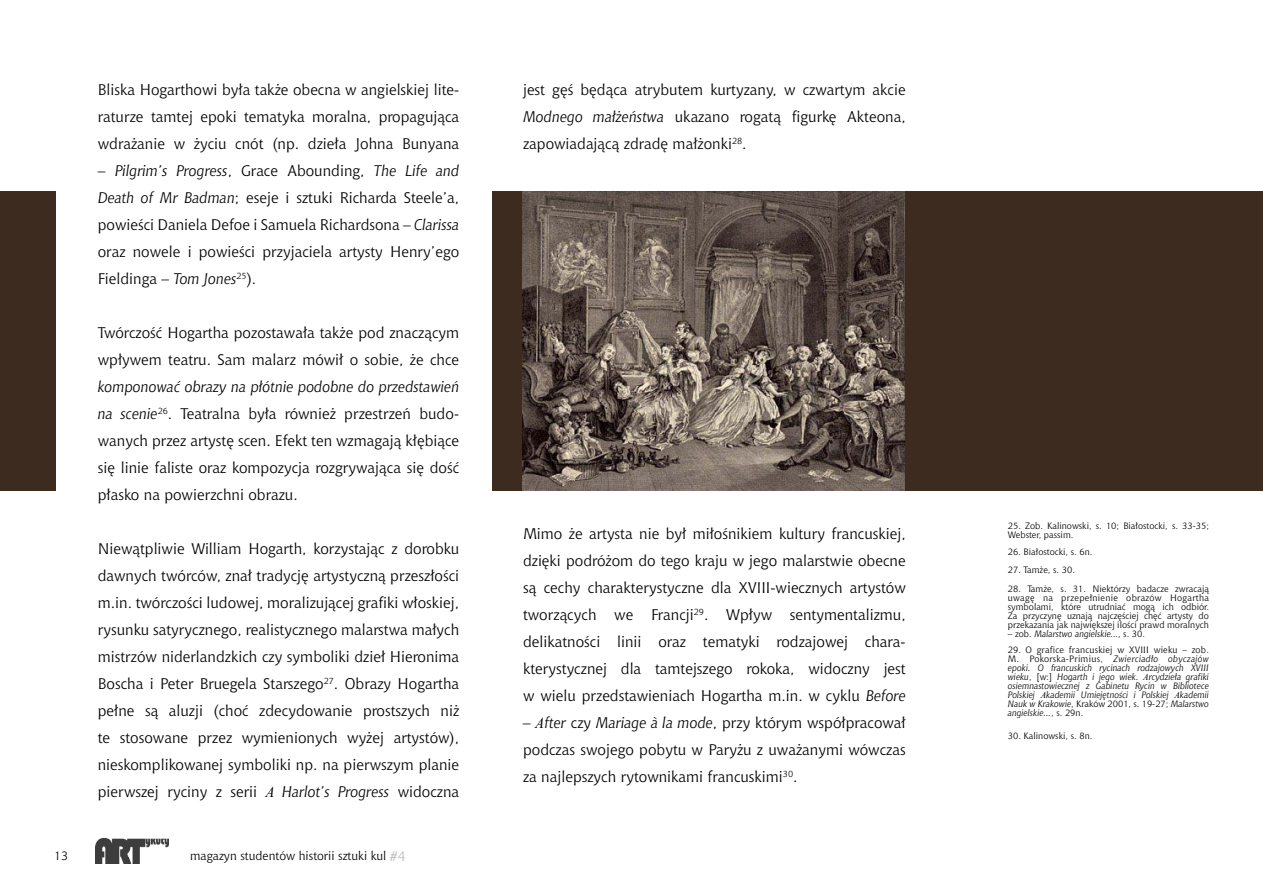
<style>
.page{position:relative;width:1263px;height:893px;background:#fff}
.page>*{position:absolute;margin:0;border:0;box-sizing:border-box;transform-origin:0 0}
.t1{font:15px/27px "Chianti PL";color:#000;text-align:justify}
.t2{font:12px "Chianti PL";color:#000}
.t3{font:italic 9px/9px "Chianti PL";color:#000;text-align:justify}
.t4{font:9px/9px "Chianti PL";color:#000}
.s1{font-style:italic}
.s2{font-family:"Times New Roman";font-style:italic}
.s3{font-size:13.5px;color:#b9babf}
.s4{font-style:normal}
.s5{font-family:"Times New Roman"}
</style>
<div class="page">
<div style="left:492px;top:191px;width:771px;height:300px;background:#3d2b1f"></div>
<img style="left:522px;top:191px;width:382px;height:300px">
<div style="left:0;top:191px;width:55px;height:300px;background:#3d2b1f"></div>
<img style="left:96px;top:839px;width:73px;height:24px">
<p class="t1" style="left:98px;top:76px;width:363px">Bliska Hogarthowi była także obecna w angielskiej lite&shy;raturze tamtej epoki tematyka moralna, propagująca wdrażanie w życiu cnót (np. dzieła Johna Bunyana</p>
<p class="t1" style="left:98px;top:157px;width:363px">– <span class="s1">Pilgrim’s Progress</span>, Grace Abounding, <span class="s1">The Life and Death of Mr Badman</span>; eseje i sztuki Richarda Steele’a, powieści Daniela Defoe i Samuela Richardsona – <span class="s1">Clarissa </span>oraz nowele i powieści przyjaciela artysty Henry’ego Fieldinga – <span class="s1">Tom Jones</span><sup>25</sup>).</p>
<p class="t1" style="left:98px;top:319px;width:363px">Twórczość Hogartha pozostawała także pod znaczącym wpływem teatru. Sam malarz mówił o sobie, że chce</p>
<p class="t1" style="left:98px;top:373px;width:363px"><span class="s1">komponować obrazy na płótnie podobne do przedstawień na scenie</span><sup>26</sup>. Teatralna była również przestrzeń budo&shy;wanych przez artystę scen. Efekt ten wzmagają kłębiące się linie faliste oraz kompozycja rozgrywająca się dość płasko na powierzchni obrazu.</p>
<p class="t1" style="left:98px;top:535px;width:363px">Niewątpliwie William Hogarth, korzystając z dorobku dawnych twórców, znał tradycję artystyczną przeszłości m.in. twórczości ludowej, moralizującej grafiki włoskiej, rysunku satyrycznego, realistycznego malarstwa małych mistrzów niderlandzkich czy symboliki dzieł Hieronima Boscha i Peter Bruegela Starszego<sup>27</sup>. Obrazy Hogartha pełne są aluzji (choć zdecydowanie prostszych niż te stosowane przez wymienionych wyżej artystów), nieskomplikowanej symboliki np. na pierwszym planie pierwszej ryciny z serii <span class="s2">A</span> <span class="s1">Harlot’s Progress</span> widoczna</p>
<p class="t2" style="left:54px;top:848px;width:16px">13</p>
<p class="t2" style="left:190px;top:848px;width:217px">magazyn studentów historii sztuki kul <span class="s3">#4</span></p>
<p class="t1" style="left:523px;top:76px;width:384px">jest gęś będąca atrybutem kurtyzany, w czwartym akcie <span class="s1">Modnego małżeństwa</span> ukazano rogatą figurkę Akteona, zapowiadającą zdradę małżonki<sup>28</sup>.</p>
<p class="t1" style="left:523px;top:520px;width:384px">Mimo że artysta nie był miłośnikiem kultury francuskiej, dzięki podróżom do tego kraju w jego malarstwie obecne są cechy charakterystyczne dla XVIII-wiecznych artystów tworzących we Francji<sup>29</sup>. Wpływ sentymentalizmu, delikatności linii oraz tematyki rodzajowej chara&shy;kterystycznej dla tamtejszego rokoka, widoczny jest w wielu przedstawieniach Hogartha m.in. w cyklu <span class="s1">Before</span></p>
<p class="t1" style="left:523px;top:709px;width:384px"><span class="s1">–</span> <span class="s2">A</span><span class="s1">fter</span> czy <span class="s1">Mariage à la mode</span>, przy którym współpracował podczas swojego pobytu w Paryżu z uważanymi wówczas za najlepszych rytownikami francuskimi<sup>30</sup>.</p>
<p class="t4" style="left:1008px;top:521px;width:203px">25. Zob. Kalinowski, s. 10; Białostocki, s. 33-35;<br>Webster, passim.</p>
<p class="t4" style="left:1008px;top:547px;width:86px">26. Białostocki, s. 6n.</p>
<p class="t4" style="left:1008px;top:565px;width:69px">27. Tamże, s. 30.</p>
<p class="t4" style="left:1008px;top:584px;width:203px;text-align:justify">28. Tamże, s. 31. Niektórzy badacze zwracają uwagę na przepełnienie obrazów Hogartha symbolami, które utrudniać mogą ich odbiór.<br>Za przyczynę uznają najczęściej chęć artysty do przekazania jak największej ilości prawd moralnych</p>
<p class="t3" style="left:1008px;top:629px;width:139px"><span class="s4">– zob.</span> Malarstwo angielskie..., <span class="s4">s. 30.</span></p>
<p class="t3" style="left:1008px;top:646px;width:203px"><span class="s4">29. O grafice francuskiej w XVIII wieku – zob.<br>M. Pokorska-Primius,</span> Zwierciadło obyczajów epoki. O francuskich rycinach rodzajowych XVIII wieku<span class="s4">, [w:]</span> Hogarth i jego wiek. <span class="s5">A</span>rcydzieła grafiki osiemnastowiecznej z Gabinetu Rycin w Bibliotece Polskiej <span class="s5">A</span>kademii Umiejętności i Polskiej <span class="s5">A</span>kademii Nauk w Krakowie<span class="s4">, Kraków 2001, s. 19-27;</span> Malarstwo angielskie...<span class="s4">, s. 29n.</span></p>
<p class="t4" style="left:1008px;top:731px;width:86px">30. Kalinowski, s. 8n.</p>
</div>
